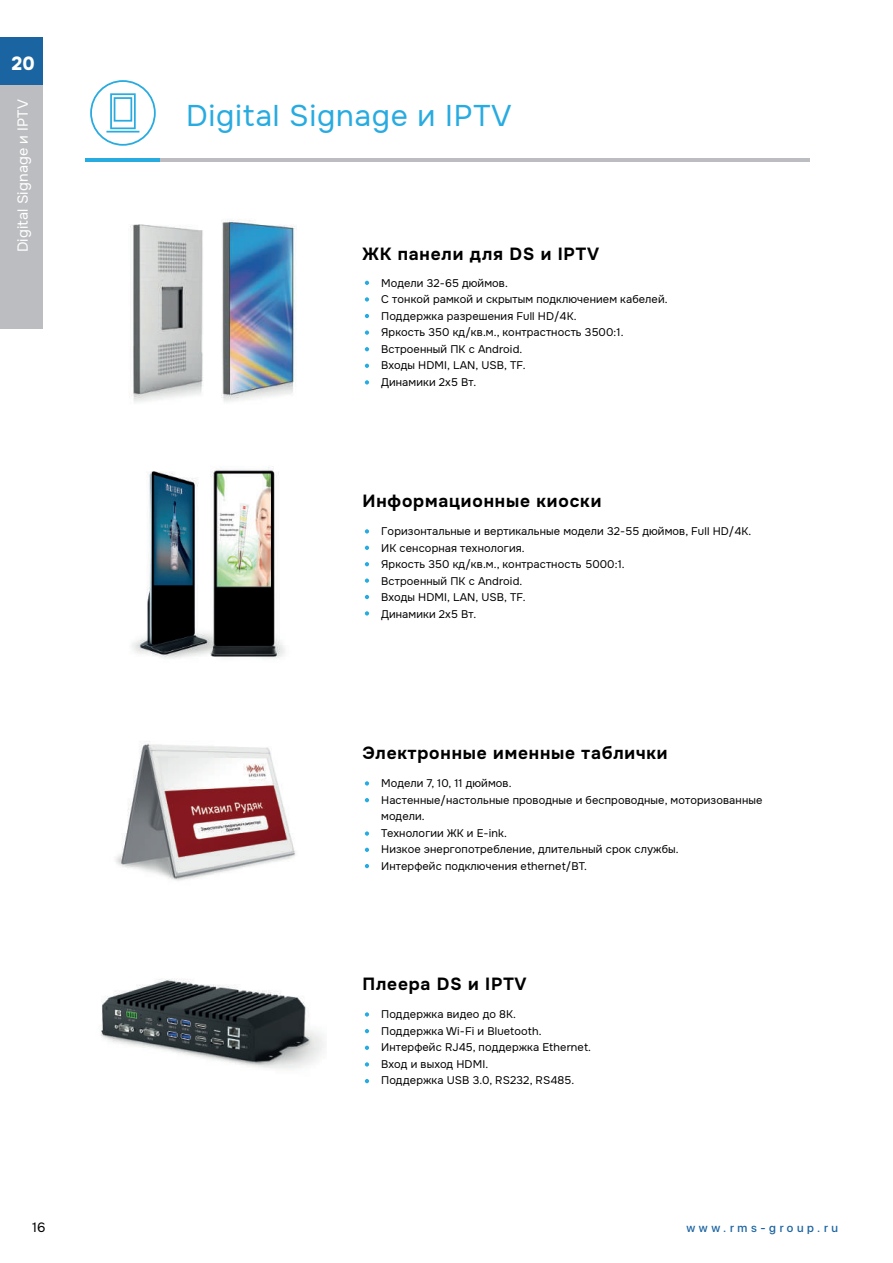
<style>
.page{position:relative;width:893px;height:1263px;background:#fff}
.page>*{position:absolute;margin:0;border:0;box-sizing:border-box;transform-origin:0 0}
.t1{font:30px "Onest";letter-spacing:.025em;color:#27abe0}
.t2{font:800 18.75px "Onest";color:#fff}
.t3{font:700 17.25px "Onest";letter-spacing:.05em;color:#000}
.t4{font:14.55px "Onest";letter-spacing:.01em;color:#fff}
.t5{font:13.5px "Onest";color:#000}
.t6{font:500 12px "SF Pro Display";letter-spacing:.3em;color:#1b64a2}
.t7{font:11.1px/16.5px "Onest";letter-spacing:.01em;color:#000}
</style>
<div class="page">
<div style="left:0;top:84px;width:43px;height:245px;background:#bcbdc0"></div>
<div style="left:0;top:38px;width:43px;height:47px;background:#1b64a2"></div>
<svg style="left:365px;top:529px;width:4px;height:4px"></svg>
<svg style="left:365px;top:546px;width:4px;height:4px"></svg>
<svg style="left:365px;top:562px;width:4px;height:4px"></svg>
<svg style="left:365px;top:578px;width:4px;height:5px"></svg>
<svg style="left:365px;top:595px;width:4px;height:4px"></svg>
<svg style="left:365px;top:611px;width:4px;height:4px"></svg>
<svg style="left:365px;top:281px;width:4px;height:4px"></svg>
<svg style="left:365px;top:297px;width:4px;height:5px"></svg>
<svg style="left:365px;top:314px;width:4px;height:4px"></svg>
<svg style="left:365px;top:330px;width:4px;height:5px"></svg>
<svg style="left:365px;top:347px;width:4px;height:4px"></svg>
<svg style="left:365px;top:364px;width:4px;height:4px"></svg>
<svg style="left:365px;top:380px;width:4px;height:4px"></svg>
<svg style="left:365px;top:781px;width:4px;height:4px"></svg>
<svg style="left:365px;top:798px;width:4px;height:4px"></svg>
<svg style="left:365px;top:831px;width:4px;height:5px"></svg>
<svg style="left:365px;top:848px;width:4px;height:4px"></svg>
<svg style="left:365px;top:864px;width:4px;height:4px"></svg>
<svg style="left:365px;top:1012px;width:4px;height:4px"></svg>
<svg style="left:365px;top:1029px;width:4px;height:4px"></svg>
<svg style="left:365px;top:1046px;width:4px;height:4px"></svg>
<svg style="left:365px;top:1062px;width:4px;height:4px"></svg>
<svg style="left:365px;top:1079px;width:4px;height:4px"></svg>
<img style="left:130px;top:220px;width:165px;height:183px">
<img style="left:132px;top:466px;width:153px;height:193px">
<img style="left:101px;top:979px;width:224px;height:90px">
<hr style="left:158px;top:159px;width:651px;height:3px;background:#bcbdc0">
<hr style="left:86px;top:159px;width:74px;height:3px;background:#27abe0">
<div style="left:90px;top:80px;width:66px;height:66px;border:2px solid #27abe0;border-radius:50%"></div>
<div style="left:114px;top:97px;width:18px;height:25px;border:2px solid #27abe0"></div>
<div style="left:110px;top:93px;width:26px;height:36px;border:2px solid #27abe0"></div>
<hr style="left:106px;top:131px;width:33px;height:2px;background:#27abe0">
<img style="left:115px;top:741px;width:181px;height:140px">
<svg style="left:248px;top:777px;width:18px;height:3px"></svg>
<h2 class="t2" style="left:12px;top:52px;width:24px">20</h2>
<h3 class="t4" style="left:14px;top:252px;width:155px;rotate:-90deg">Digital Signage и IPTV</h3>
<p class="t5" style="left:32px;top:1219px;width:15px">16</p>
<h1 class="t1" style="left:186px;top:97px;width:327px">Digital Signage и IPTV</h1>
<h3 class="t3" style="left:362px;top:243px;width:238px">ЖК панели для DS и IPTV</h3>
<p class="t7" style="left:381px;top:275px;width:288px">Модели 32-65 дюймов.<br>С тонкой рамкой и скрытым подключением кабелей.<br>Поддержка разрешения Full HD/4K.<br>Яркость 350 кд/кв.м., контрастность 3500:1.<br>Встроенный ПК с Android.<br>Входы HDMI, LAN, USB, TF.<br>Динамики 2х5 Вт.</p>
<h3 class="t3" style="left:362px;top:490px;width:240px">Информационные киоски</h3>
<p class="t7" style="left:381px;top:523px;width:372px">Горизонтальные и вертикальные модели 32-55 дюймов, Full HD/4K.<br>ИК сенсорная технология.<br>Яркость 350 кд/кв.м., контрастность 5000:1.<br>Встроенный ПК с Android.<br>Входы HDMI, LAN, USB, TF.<br>Динамики 2х5 Вт.</p>
<h3 class="t3" style="left:362px;top:742px;width:307px">Электронные именные таблички</h3>
<p class="t7" style="left:381px;top:775px;width:383px">Модели 7, 10, 11 дюймов.<br>Настенные/настольные проводные и беспроводные, моторизованные модели.<br>Технологии ЖК и E-ink.<br>Низкое энергопотребление, длительный срок службы.<br>Интерфейс подключения ethernet/BT.</p>
<h3 class="t3" style="left:362px;top:973px;width:166px">Плеера DS и IPTV</h3>
<p class="t7" style="left:381px;top:1006px;width:211px">Поддержка видео до 8К.<br>Поддержка Wi-Fi и Bluetooth.<br>Интерфейс RJ45, поддержка Ethernet.<br>Вход и выход HDMI.<br>Поддержка USB 3.0, RS232, RS485.</p>
<p class="t6" style="left:686px;top:1219px;width:153px">www.rms-group.ru</p>
</div>
